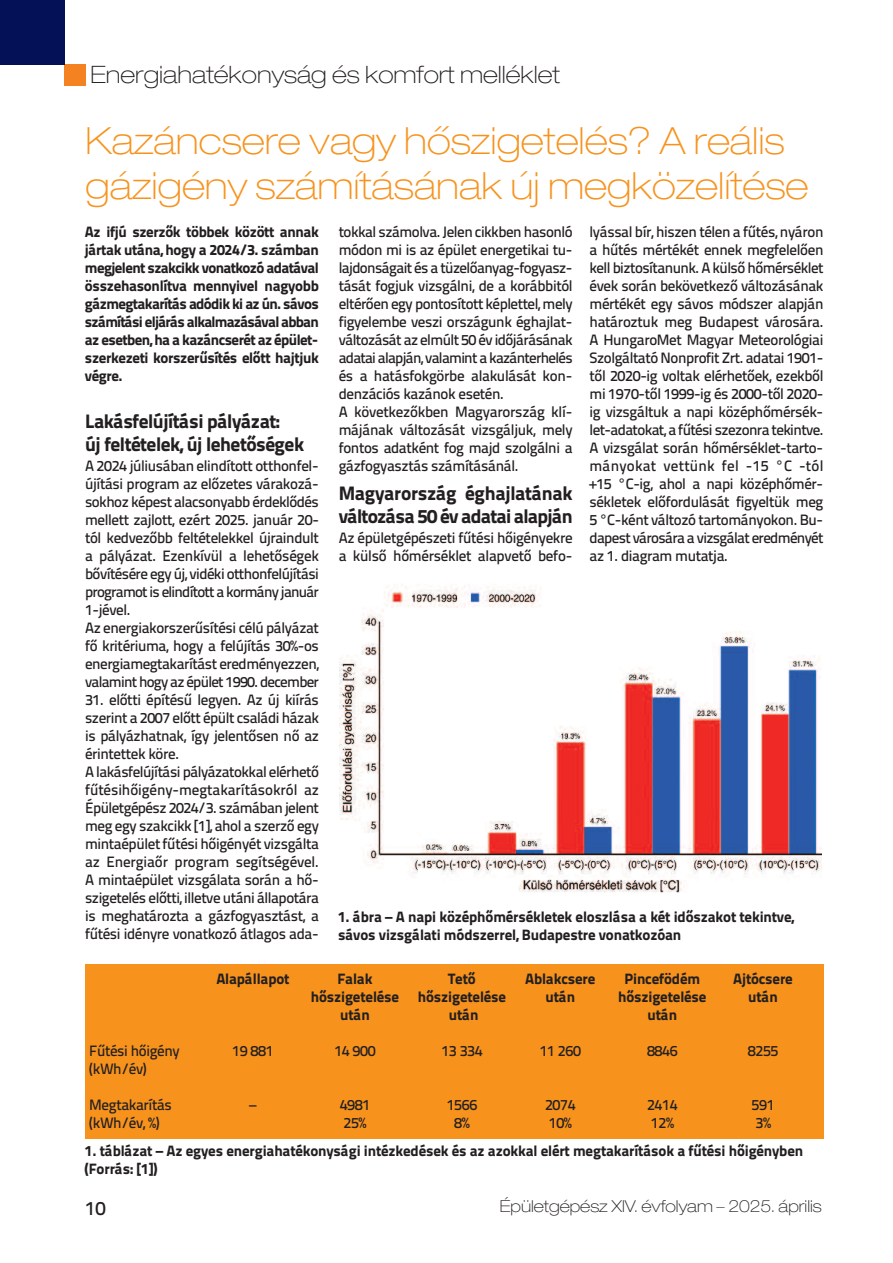
<style>
.page{position:relative;width:893px;height:1263px;background:#fff}
.page>*{position:absolute;margin:0;border:0;box-sizing:border-box;transform-origin:0 0}
.t1{font:100 expanded 37.5px/45px "Helvetica Neue LT Pro";color:#f7931d}
.t2{font:100 expanded 24px "Helvetica Neue LT Pro";color:#231f20}
.t3{font:19.5px/23.4px "Titillium Text Heavvy";letter-spacing:-.025em;color:#231f20}
.t4{font:500 19.5px "Titillium Text";color:#231f20}
.t5{font:100 expanded 16.5px "Helvetica Neue LT Pro";color:#231f20}
.t6{font:500 15px/18px "Titillium Text";letter-spacing:-.025em;color:#231f20}
.t7{font:15px/18px "Titillium Text Heavvy";letter-spacing:-.01em;color:#231f20}
</style>
<div class="page">
<div style="left:64px;top:64px;width:22px;height:21px;background:#f58220"></div>
<div style="left:0;top:0;width:64px;height:64px;background:#041156"></div>
<div style="left:85px;top:965px;width:738px;height:174px;background:#f7931d"></div>
<img style="left:340px;top:584px;width:482px;height:309px">
<h2 class="t2" style="left:90px;top:66px;width:471px">Energiahatékonyság és komfort melléklet</h2>
<h1 class="t1" style="left:86px;top:122px;width:724px">Kazáncsere vagy hőszigetelés? A reális gázigény számításának új megközelítése</h1>
<p class="t7" style="left:85px;top:224px;width:235px;text-align:justify">Az ifjú szerzők többek között annak jártak utána, hogy a 2024/3. számban megjelent szakcikk vonatkozó adatával összehasonlítva mennyivel nagyobb gázmegtakarítás adódik ki az ún. sávos számítási eljárás alkalmazásával abban az esetben, ha a kazáncserét az épület&shy;szerkezeti korszerűsítés előtt hajtjuk végre.</p>
<h3 class="t3" style="left:85px;top:411px;width:221px">Lakásfelújítási pályázat:<br>új feltételek, új lehetőségek</h3>
<p class="t6" style="left:85px;top:458px;width:235px">A 2024 júliusában elindított otthonfel&shy;újítási program az előzetes várakozá&shy;sokhoz képest alacsonyabb érdeklődés mellett zajlott, ezért 2025. január 20- tól kedvezőbb feltételekkel újraindult a pályázat. Ezenkívül a lehetőségek bővítésére egy új, vidéki otthonfelújítási programot is elindított a kormány január 1-jével.<br>Az energiakorszerűsítési célú pályázat fő kritériuma, hogy a felújítás 30%-os energiamegtakarítást eredményezzen, valamint hogy az épület 1990. december</p>
<p class="t6" style="left:85px;top:692px;width:235px">31. előtti építésű legyen. Az új kiírás szerint a 2007 előtt épült családi házak is pályázhatnak, így jelentősen nő az érintettek köre.<br>A lakásfelújítási pályázatokkal elérhető fűtésihőigény-megtakarításokról az Épületgépész 2024/3. számában jelent meg egy szakcikk [1], ahol a szerző egy mintaépület fűtési hőigényét vizsgálta az Energiaőr program segítségével.<br>A mintaépület vizsgálata során a hő&shy;szigetelés előtti, illetve utáni állapotára is meghatározta a gázfogyasztást, a fűtési idényre vonatkozó átlagos ada-</p>
<p class="t6" style="left:339px;top:224px;width:235px">tokkal számolva. Jelen cikkben hasonló módon mi is az épület energetikai tu&shy;lajdonságait és a tüzelőanyag-fogyasz&shy;tását fogjuk vizsgálni, de a korábbitól eltérően egy pontosított képlettel, mely figyelembe veszi országunk éghajlat&shy;változását az elmúlt 50 év időjárásának adatai alapján, valamint a kazánterhelés és a hatásfokgörbe alakulását kon&shy;denzációs kazánok esetén.<br>A következőkben Magyarország klí&shy;májának változását vizsgáljuk, mely fontos adatként fog majd szolgálni a gázfogyasztás számításánál.</p>
<h3 class="t3" style="left:339px;top:483px;width:235px">Magyarország éghajlatának változása 50 év adatai alapján</h3>
<p class="t6" style="left:339px;top:530px;width:235px">Az épületgépészeti fűtési hőigényekre a külső hőmérséklet alapvető befo-</p>
<p class="t6" style="left:589px;top:224px;width:235px;text-align:justify">lyással bír, hiszen télen a fűtés, nyáron a hűtés mértékét ennek megfelelően kell biztosítanunk. A külső hőmérséklet évek során bekövetkező változásának mértékét egy sávos módszer alapján határoztuk meg Budapest városára.<br>A HungaroMet Magyar Meteorológiai Szolgáltató Nonprofit Zrt. adatai 1901- től 2020-ig voltak elérhetőek, ezekből mi 1970-től 1999-ig és 2000-től 2020- ig vizsgáltuk a napi középhőmérsék&shy;let-adatokat, a fűtési szezonra tekintve.<br>A vizsgálat során hőmérséklet-tarto&shy;mányokat vettünk fel -15 °C -tól +15 °C-ig, ahol a napi középhőmér&shy;sékletek előfordulását figyeltük meg 5 °C-ként változó tartományokon. Bu&shy;dapest városára a vizsgálat eredményét az 1. diagram mutatja.</p>
<p class="t7" style="left:338px;top:909px;width:457px">1. ábra – A napi középhőmérsékletek eloszlása a két időszakot tekintve, sávos vizsgálati módszerrel, Budapestre vonatkozóan</p>
<p class="t7" style="left:216px;top:971px;width:75px">Alapállapot</p>
<p class="t7" style="left:337px;top:971px;width:37px">Falak</p>
<p class="t7" style="left:448px;top:971px;width:29px">Tető</p>
<p class="t7" style="left:525px;top:971px;width:72px">Ablakcsere</p>
<p class="t7" style="left:624px;top:971px;width:77px">Pincefödém</p>
<p class="t7" style="left:733px;top:971px;width:61px">Ajtócsere</p>
<p class="t7" style="left:311px;top:989px;width:197px">hőszigetelése hőszigetelése</p>
<p class="t7" style="left:545px;top:989px;width:31px">után</p>
<p class="t7" style="left:618px;top:989px;width:90px">hőszigetelése</p>
<p class="t7" style="left:748px;top:989px;width:31px">után</p>
<p class="t7" style="left:340px;top:1007px;width:31px">után</p>
<p class="t7" style="left:449px;top:1007px;width:31px">után</p>
<p class="t7" style="left:647px;top:1007px;width:31px">után</p>
<p class="t6" style="left:89px;top:1043px;width:92px">Fűtési hőigény</p>
<p class="t6" style="left:232px;top:1043px;width:43px">19 881</p>
<p class="t6" style="left:334px;top:1043px;width:43px">14 900</p>
<p class="t6" style="left:441px;top:1043px;width:43px">13 334</p>
<p class="t6" style="left:540px;top:1043px;width:43px">11 260</p>
<p class="t6" style="left:647px;top:1043px;width:32px">8846</p>
<p class="t6" style="left:748px;top:1043px;width:32px">8255</p>
<p class="t6" style="left:89px;top:1061px;width:59px">(kWh/év)</p>
<p class="t6" style="left:89px;top:1097px;width:84px">Megtakarítás</p>
<p class="t6" style="left:249px;top:1097px;width:9px">–</p>
<p class="t6" style="left:340px;top:1097px;width:32px">4981</p>
<p class="t6" style="left:447px;top:1097px;width:32px">1566</p>
<p class="t6" style="left:545px;top:1097px;width:32px">2074</p>
<p class="t6" style="left:647px;top:1097px;width:32px">2414</p>
<p class="t6" style="left:752px;top:1097px;width:25px">591</p>
<p class="t6" style="left:89px;top:1115px;width:72px">(kWh/év, %)</p>
<p class="t6" style="left:343px;top:1115px;width:25px">25%</p>
<p class="t6" style="left:454px;top:1115px;width:17px">8%</p>
<p class="t6" style="left:549px;top:1115px;width:25px">10%</p>
<p class="t6" style="left:651px;top:1115px;width:25px">12%</p>
<p class="t6" style="left:755px;top:1115px;width:17px">3%</p>
<p class="t7" style="left:85px;top:1143px;width:720px">1. táblázat – Az egyes energiahatékonysági intézkedések és az azokkal elért megtakarítások a fűtési hőigényben (Forrás: [1])</p>
<h3 class="t4" style="left:85px;top:1201px;width:22px">10</h3>
<p class="t5" style="left:500px;top:1200px;width:323px">Épületgépész XIV. évfolyam – 2025. április</p>
</div>
